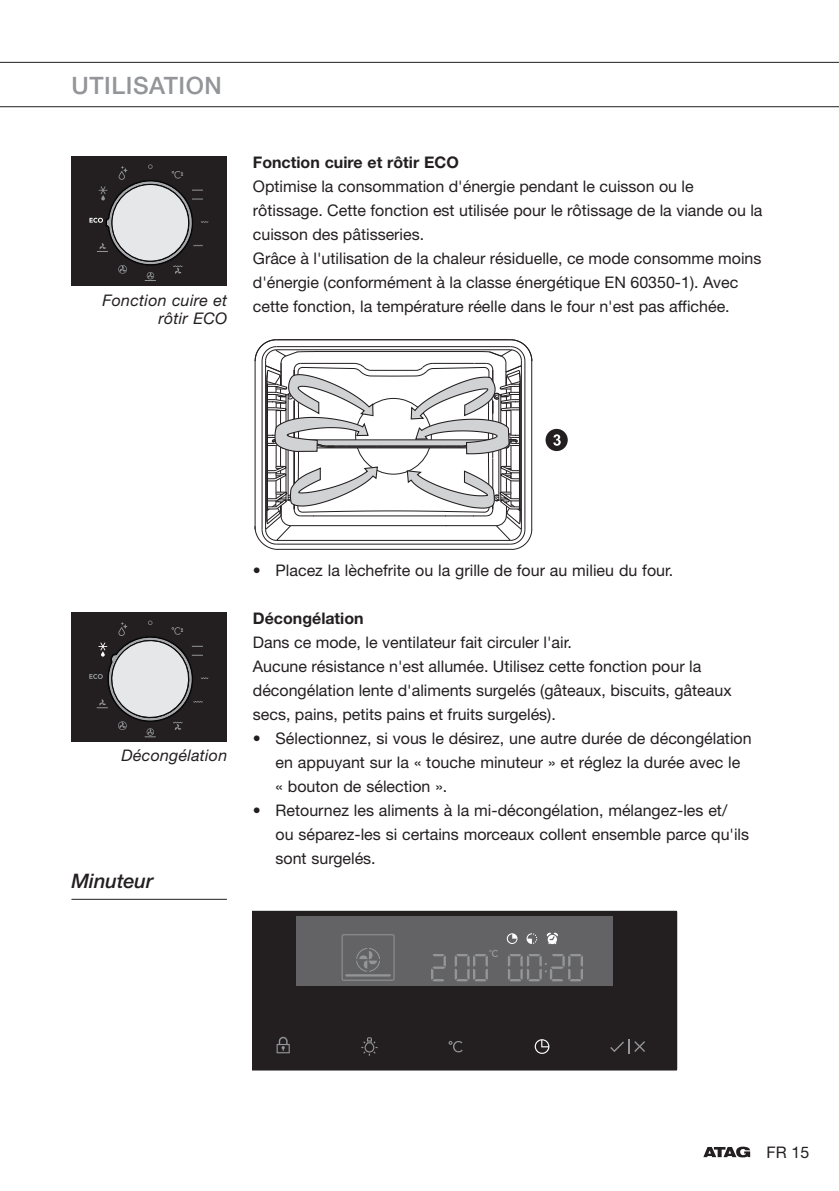
<style>
.page{position:relative;width:839px;height:1191px;background:#fff}
.page>*{position:absolute;margin:0;border:0;box-sizing:border-box;transform-origin:0 0}
.t1{font:500 24px "Helvetica Neue";letter-spacing:.025em;color:#939598}
.t2{font:italic 500 20px "Helvetica Neue LTW1 G";color:#231f20}
.t3{font:16px/24px "Helvetica Neue";color:#231f20}
.t4{font:700 16px "Helvetica Neue";color:#231f20}
.t5{font:italic 16px/18px "Helvetica Neue";letter-spacing:.015em;color:#231f20;text-align:right}
</style>
<div class="page">
<hr style="left:0;top:62px;width:839px;height:1px;background:#231f20">
<hr style="left:0;top:106px;width:839px;height:1px;background:#231f20">
<svg style="left:703px;top:1146px;width:47px;height:11px"></svg>
<hr style="left:71px;top:899px;width:156px;height:1px;background:#231f20">
<div style="left:546px;top:429px;width:22px;height:22px;background:#231f20;border-radius:50%"></div>
<svg style="left:553px;top:434px;width:8px;height:12px"></svg>
<svg style="left:255px;top:339px;width:277px;height:211px"></svg>
<div style="left:253px;top:911px;width:424px;height:159px;background:#231f20"></div>
<div style="left:296px;top:916px;width:317px;height:69px;background:#636366"></div>
<svg style="left:527px;top:933px;width:10px;height:11px"></svg>
<svg style="left:546px;top:932px;width:12px;height:12px"></svg>
<svg style="left:342px;top:934px;width:53px;height:46px"></svg>
<svg style="left:507px;top:933px;width:10px;height:11px"></svg>
<svg style="left:431px;top:954px;width:15px;height:27px"></svg>
<svg style="left:455px;top:950px;width:43px;height:31px"></svg>
<svg style="left:508px;top:954px;width:75px;height:27px"></svg>
<svg style="left:277px;top:1037px;width:13px;height:16px"></svg>
<svg style="left:361px;top:1037px;width:17px;height:18px"></svg>
<svg style="left:535px;top:1039px;width:14px;height:15px"></svg>
<svg style="left:449px;top:1041px;width:14px;height:11px"></svg>
<svg style="left:610px;top:1039px;width:35px;height:14px"></svg>
<div style="left:71px;top:156px;width:156px;height:130px;background:#231f20"></div>
<svg style="left:89px;top:164px;width:119px;height:117px"></svg>
<div style="left:112px;top:184px;width:77px;height:77px;background:#e6e7e9;border-radius:50%"></div>
<div style="left:112px;top:184px;width:77px;height:77px;border:1px solid #050504;border-radius:50%"></div>
<div style="left:71px;top:612px;width:156px;height:130px;background:#231f20"></div>
<svg style="left:89px;top:620px;width:119px;height:117px"></svg>
<h1 class="t1" style="left:71px;top:71px;width:152px">UTILISATION</h1>
<p class="t5" style="left:102px;top:291px;width:126px">Fonction cuire et rôtir ECO</p>
<p class="t4" style="left:253px;top:152px;width:207px">Fonction cuire et rôtir ECO</p>
<p class="t3" style="left:253px;top:174px;width:511px">Optimise la consommation d'énergie pendant le cuisson ou le rôtissage. Cette fonction est utilisée pour le rôtissage de la viande ou la cuisson des pâtisseries.<br>Grâce à l'utilisation de la chaleur résiduelle, ce mode consomme moins d'énergie (conformément à la classe énergétique EN 60350-1). Avec cette fonction, la température réelle dans le four n'est pas affichée.</p>
<p class="t5" style="left:122px;top:746px;width:107px">Décongélation</p>
<p class="t2" style="left:71px;top:868px;width:84px">Minuteur</p>
<p class="t3" style="left:253px;top:558px;width:422px">• Placez la lèchefrite ou la grille de four au milieu du four.</p>
<p class="t4" style="left:253px;top:608px;width:112px">Décongélation</p>
<p class="t3" style="left:253px;top:630px;width:480px">Dans ce mode, le ventilateur fait circuler l'air.<br>Aucune résistance n'est allumée. Utilisez cette fonction pour la décongélation lente d'aliments surgelés (gâteaux, biscuits, gâteaux secs, pains, petits pains et fruits surgelés).</p>
<p class="t3" style="left:276px;top:726px;width:478px;text-indent:-23px">• Sélectionnez, si vous le désirez, une autre durée de décongélation en appuyant sur la « touche minuteur » et réglez la durée avec le « bouton de sélection ».</p>
<p class="t3" style="left:276px;top:798px;width:475px;text-indent:-23px">• Retournez les aliments à la mi-décongélation, mélangez-les et/ ou séparez-les si certains morceaux collent ensemble parce qu'ils sont surgelés.</p>
<p class="t3" style="left:766px;top:1139px;width:44px">FR 15</p>
</div>
